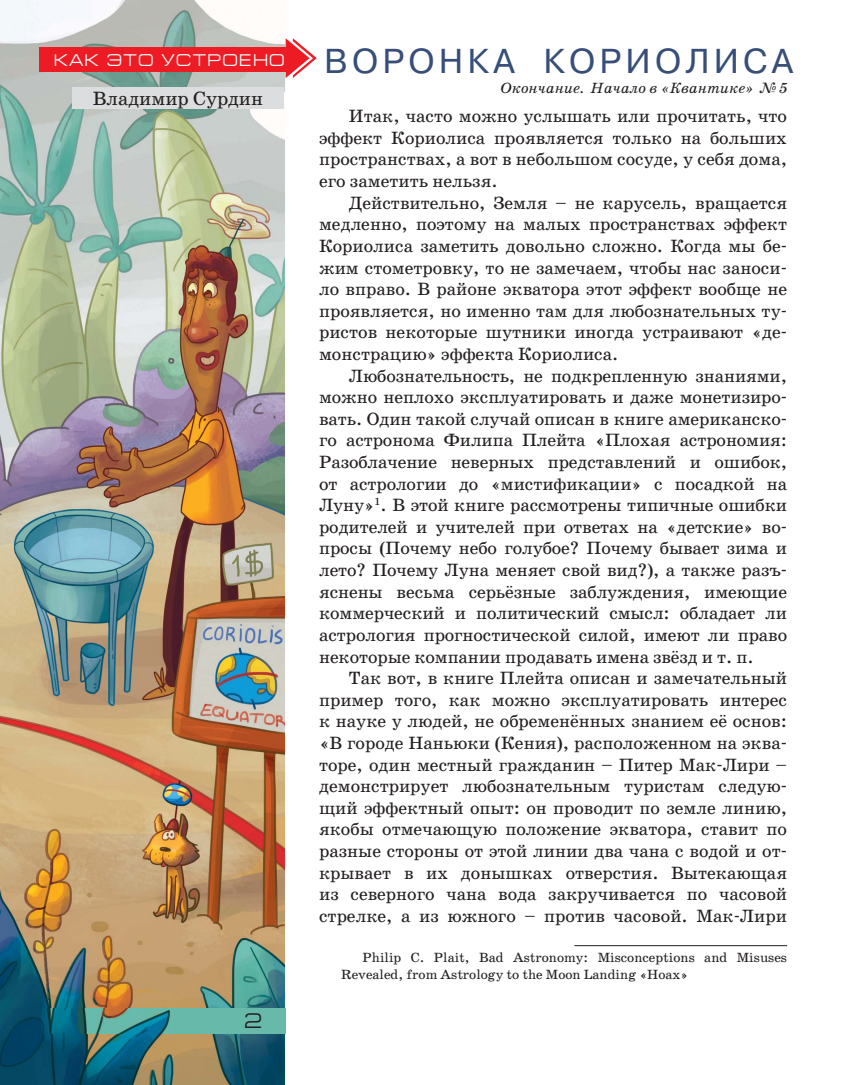
<style>
.page{position:relative;width:851px;height:1085px;background:#fff}
.page>*{position:absolute;margin:0;border:0;box-sizing:border-box;transform-origin:0 0}
.t1{font:34.5px "BT Ufa";letter-spacing:.12em;color:#374e79}
.t2{font:21px "Europe Ext";color:#231f20}
.t3{font:19.5px "School Book C";color:#231f20}
.t4{font:18px/21.6px "School Book C";color:#231f20;text-align:justify}
.t5{font:16.95px "Europe Ext";letter-spacing:.075em;color:#fff}
.t6{font:italic 15px "School Book C";color:#231f20}
.t7{font:13.5px/16.2px "School Book C";color:#231f20}
</style>
<div class="page">
<img style="left:0;top:0;width:285px;height:1084px">
<div style="left:0;top:1008px;width:285px;height:25px;background:#67baaa"></div>
<div style="left:72px;top:87px;width:212px;height:21px;background:#dcddde"></div>
<div style="left:39px;top:48px;width:248px;height:24px;background:#ed1c24"></div>
<svg style="left:285px;top:38px;width:32px;height:40px"></svg>
<img style="left:0;top:823px;width:174px;height:261px">
<hr style="left:574px;top:945px;width:213px;height:1px;background:#231f20">
<p class="t5" style="left:54px;top:51px;width:232px">КАК ЭТО УСТРОЕНО</p>
<p class="t3" style="left:93px;top:91px;width:172px">Владимир Сурдин</p>
<p class="t2" style="left:244px;top:1009px;width:20px">2</p>
<h1 class="t1" style="left:324px;top:43px;width:470px">ВОРОНКА КОРИОЛИСА</h1>
<p class="t6" style="left:500px;top:79px;width:289px">Окончание. Начало в «Квантике» № 5</p>
<p class="t4" style="left:319px;top:106px;width:469px;text-indent:30px">Итак, часто можно услышать или прочитать, что эффект Кориолиса проявляется только на больших пространствах, а вот в небольшом сосуде, у себя дома, его заметить нельзя.</p>
<p class="t4" style="left:319px;top:193px;width:469px;text-indent:30px">Действительно, Земля – не карусель, вращается медленно, поэтому на малых пространствах эффект Кориолиса заметить довольно сложно. Когда мы бе&shy;жим стометровку, то не замечаем, чтобы нас заноси&shy;ло вправо. В районе экватора этот эффект вообще не проявляется, но именно там для любознательных ту&shy;ристов некоторые шутники иногда устраивают «де&shy;монстрацию» эффекта Кориолиса.</p>
<p class="t4" style="left:319px;top:366px;width:469px;text-indent:30px">Любознательность, не подкрепленную знаниями, можно неплохо эксплуатировать и даже монетизиро&shy;вать. Один такой случай описан в книге американско&shy;го астронома Филипа Плейта «Плохая астрономия:<br>Разоблачение неверных представлений и ошибок, от астрологии до «мистификации» с посадкой на Луну»<sup>1</sup>. В этой книге рассмотрены типичные ошибки родителей и учителей при ответах на «детские» во&shy;просы (Почему небо голубое? Почему бывает зима и лето? Почему Луна меняет свой вид?), а также разъ&shy;яснены весьма серьёзные заблуждения, имеющие коммерческий и политический смысл: обладает ли астрология прогностической силой, имеют ли право некоторые компании продавать имена звёзд и т. п.</p>
<p class="t4" style="left:319px;top:668px;width:469px;text-indent:30px">Так вот, в книге Плейта описан и замечательный пример того, как можно эксплуатировать интерес к науке у людей, не обременённых знанием её основ: «В городе Наньюки (Кения), расположенном на эква&shy;торе, один местный гражданин – Питер Мак-Лири – демонстрирует любознательным туристам следую&shy;щий эффектный опыт: он проводит по земле линию, якобы отмечающую положение экватора, ставит по разные стороны от этой линии два чана с водой и от&shy;крывает в их донышках отверстия. Вытекающая из северного чана вода закручивается по часовой стрелке, а из южного – против часовой. Мак-Лири</p>
<p class="t7" style="left:341px;top:950px;width:447px;text-indent:21px">Philip C. Plait, Bad Astronomy: Misconceptions and Misuses<br>Revealed, from Astrology to the Moon Landing «Hoax»</p>
</div>
